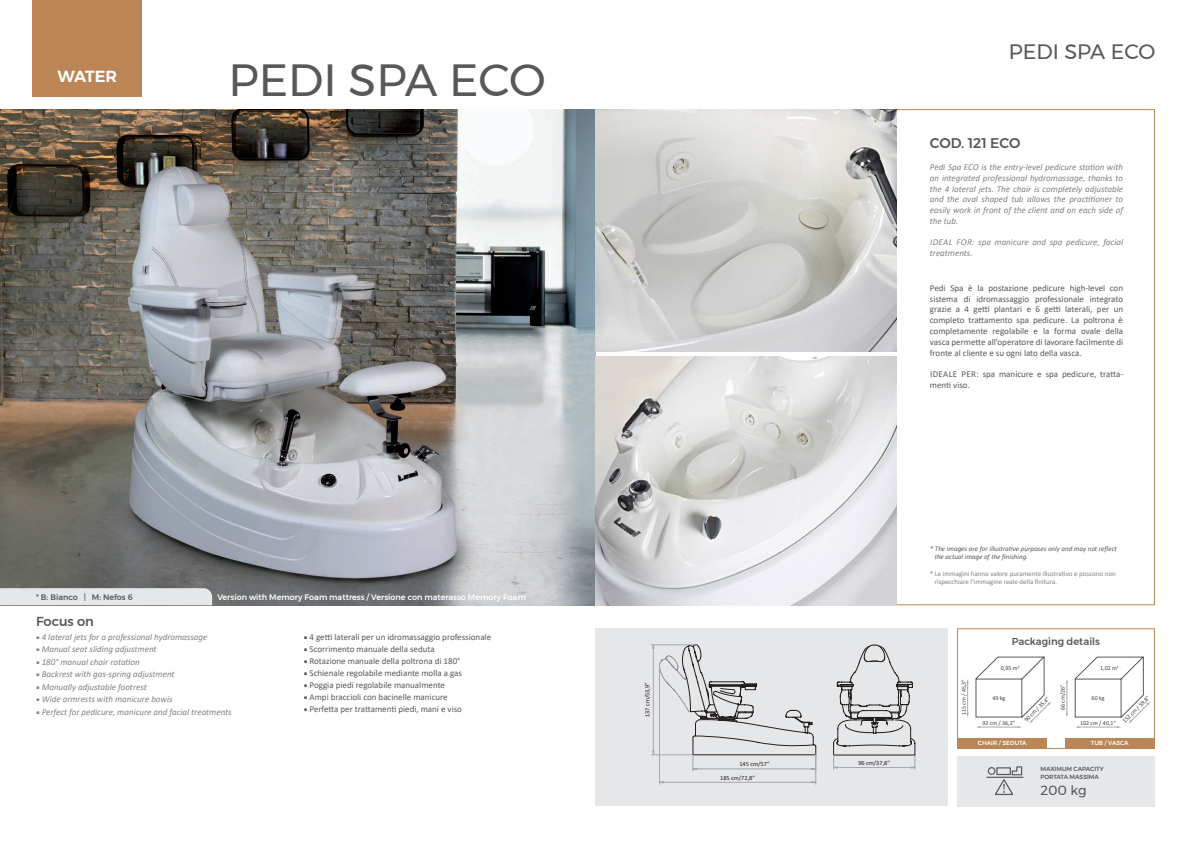
<style>
.page{position:relative;width:1191px;height:842px;background:#fff}
.page>*{position:absolute;margin:0;border:0;box-sizing:border-box;transform-origin:0 0}
.t1{font:45px "Montserrat";color:#57585a}
.t2{font:20.8px "Montserrat";color:#57585a}
.t3{font:600 16px "Montserrat";letter-spacing:-.025em;color:#fff}
.t4{font:500 14px "Montserrat";color:#57585a}
.t5{font:13.3px "Montserrat";color:#57585a}
.t6{font:500 13px "Montserrat";color:#57585a}
.t7{font:500 10px "Montserrat";color:#57585a}
.t8{font:9px/10.8px "Calibri";color:#57585a;text-align:justify}
.t9{font:italic 9px/10.8px "Calibri";color:#808285;text-align:justify}
.t10{font:500 8px "Montserrat";color:#fff}
.t11{font:500 8px "Montserrat";color:#57585a}
.t12{font:7px "Calibri";color:#808285}
.t13{font:italic 7px "Calibri";color:#57585a}
.QuoteDimensioni{font:6.3px "Calibri";color:#231f20}
.t14{font:6px "Calibri";color:#414142}
.t15{font:500 5.9px "Montserrat";color:#57585a}
.t16{font:500 5.9px "Montserrat";color:#fff}
.s1{font-family:"Minion Pro";font-style:normal}
.s2{font-family:"Minion Pro"}
</style>
<div class="page">
<div style="left:32px;top:0;width:110px;height:96px;background:#bc8555"></div>
<img style="left:0;top:109px;width:595px;height:496px">
<div style="left:0;top:588px;width:212px;height:17px;background:#e6e7e9"></div>
<img style="left:595px;top:109px;width:301px;height:243px">
<img style="left:595px;top:356px;width:301px;height:249px">
<div style="left:957px;top:756px;width:197px;height:50px;background:#e6e7e9"></div>
<div style="left:595px;top:628px;width:353px;height:178px;background:#e6e7e9"></div>
<hr style="left:651px;top:755px;width:42px;height:1px;background:#a8a9ad">
<hr style="left:651px;top:645px;width:45px;height:1px;background:#a8a9ad">
<svg style="left:652px;top:644px;width:264px;height:140px"></svg>
<hr style="left:986px;top:777px;width:37px;height:1px;background:#57585a">
<div style="left:987px;top:767px;width:8px;height:8px;border:1px solid #57585a;border-radius:50%"></div>
<svg style="left:994px;top:766px;width:28px;height:29px"></svg>
<div style="left:957px;top:628px;width:198px;height:121px;border:1px solid #bc8555"></div>
<svg style="left:1066px;top:656px;width:84px;height:72px"></svg>
<hr style="left:967px;top:682px;width:1px;height:32px;background:#a8a9ad">
<svg style="left:975px;top:656px;width:76px;height:72px"></svg>
<div style="left:1065px;top:738px;width:89px;height:10px;background:#bc8555"></div>
<div style="left:957px;top:738px;width:90px;height:10px;background:#bc8555"></div>
<p class="t3" style="left:57px;top:64px;width:61px">WATER</p>
<p class="t1" style="left:229px;top:46px;width:319px">PEDI SPA ECO</p>
<p class="t10" style="left:217px;top:591px;width:310px">Version with Memory Foam mattress / Versione con materasso Memory Foam</p>
<p class="t11" style="left:36px;top:591px;width:98px">* B: Bianco | M: Nefos 6</p>
<p class="t6" style="left:36px;top:611px;width:59px">Focus on</p>
<p class="t9" style="left:36px;top:631px;width:173px"><span class="s1">■</span> 4 lateral jets for a professional hydromassage</p>
<p class="t9" style="left:36px;top:644px;width:122px"><span class="s1">■</span> Manual seat sliding adjustment</p>
<p class="t9" style="left:36px;top:656px;width:105px"><span class="s1">■</span> 180° manual chair rotation</p>
<p class="t9" style="left:36px;top:668px;width:140px"><span class="s1">■</span> Backrest with gas-spring adjustment</p>
<p class="t9" style="left:36px;top:681px;width:112px"><span class="s1">■</span> Manually adjustable footrest</p>
<p class="t9" style="left:36px;top:693px;width:138px"><span class="s1">■</span> Wide armrests with manicure bowis</p>
<p class="t9" style="left:36px;top:706px;width:197px"><span class="s1">■</span> Perfect for pedicure, manicure and facial treatments</p>
<p class="t8" style="left:304px;top:631px;width:189px"><span class="s2">■</span> 4 getti laterali per un idromassaggio professionale</p>
<p class="t8" style="left:304px;top:643px;width:132px"><span class="s2">■</span> Scorrimento manuale della seduta</p>
<p class="t8" style="left:304px;top:655px;width:158px"><span class="s2">■</span> Rotazione manuale della poltrona di 180°</p>
<p class="t8" style="left:304px;top:667px;width:160px"><span class="s2">■</span> Schienale regolabile mediante molla a gas</p>
<p class="t8" style="left:304px;top:679px;width:143px"><span class="s2">■</span> Poggia piedi regolabile manualmente</p>
<p class="t8" style="left:304px;top:691px;width:145px"><span class="s2">■</span> Ampi braccioli con bacinelle manicure</p>
<p class="t8" style="left:304px;top:703px;width:160px"><span class="s2">■</span> Perfetta per trattamenti piedi, mani e viso</p>
<p class="QuoteDimensioni" style="left:643px;top:717px;width:36px;rotate:-90deg">137 cm/53,9”</p>
<p class="t2" style="left:1009px;top:35px;width:148px">PEDI SPA ECO</p>
<p class="t4" style="left:930px;top:132px;width:92px">COD. 121 ECO</p>
<p class="t9" style="left:930px;top:161px;width:195px">Pedi Spa ECO is the entry-level pedicure station with an integrated professional hydromassage, thanks to the 4 lateral jets. The chair is completely adjustable and the oval shaped tub allows the practitioner to easily work in front of the client and on each side of the tub.</p>
<p class="t9" style="left:930px;top:236px;width:195px">IDEAL FOR: spa manicure and spa pedicure, facial treatments.</p>
<p class="t8" style="left:930px;top:282px;width:195px">Pedi Spa è la postazione pedicure high-level con sistema di idromassaggio professionale integrato grazie a 4 getti plantari e 6 getti laterali, per un completo trattamento spa pedicure. La poltrona è completamente regolabile e la forma ovale della vasca permette all’operatore di lavorare facilmente di fronte al cliente e su ogni lato della vasca.</p>
<p class="t8" style="left:930px;top:368px;width:195px">IDEALE PER: spa manicure e spa pedicure, tratta&shy;menti viso.</p>
<p class="QuoteDimensioni" style="left:739px;top:760px;width:32px">145 cm/57”</p>
<p class="QuoteDimensioni" style="left:858px;top:759px;width:33px">96 cm/37,8”</p>
<p class="QuoteDimensioni" style="left:720px;top:773px;width:36px">185 cm/72,8”</p>
<p class="t13" style="left:930px;top:544px;width:188px">* The images are for illustrative purposes only and may not reflect</p>
<p class="t13" style="left:934px;top:552px;width:95px">the actual image of the finishing.</p>
<p class="t12" style="left:930px;top:569px;width:187px">* Le immagini hanno valore puramente illustrativo e possono non</p>
<p class="t12" style="left:934px;top:577px;width:124px">rispecchiare l’immagine reale della finitura.</p>
<p class="t7" style="left:1011px;top:634px;width:90px">Packaging details</p>
<p class="t14" style="left:959px;top:715px;width:37px;rotate:-90deg">115 cm / 45,3”</p>
<p class="t14" style="left:1001px;top:664px;width:20px">0,95 m<sup>3</sup></p>
<p class="t14" style="left:1100px;top:664px;width:20px">1,02 m<sup>3</sup></p>
<p class="t14" style="left:992px;top:694px;width:14px">49 kg</p>
<p class="t14" style="left:982px;top:719px;width:34px">92 cm / 36,2”</p>
<p class="t14" style="left:1022px;top:718px;width:34px;rotate:-45deg">90 cm / 35,4”</p>
<p class="t14" style="left:1058px;top:710px;width:27px;rotate:-90deg">66 cm/26”</p>
<p class="t14" style="left:1120px;top:719px;width:37px;rotate:-45deg">152 cm / 59,8”</p>
<p class="t14" style="left:1091px;top:694px;width:14px">60 kg</p>
<p class="t14" style="left:1080px;top:719px;width:37px">102 cm / 40,1”</p>
<p class="t16" style="left:978px;top:738px;width:50px">CHAIR / SEDUTA</p>
<p class="t16" style="left:1090px;top:738px;width:39px">TUB / VASCA</p>
<p class="t15" style="left:1040px;top:765px;width:65px">MAXIMUM CAPACITY</p>
<p class="t15" style="left:1040px;top:772px;width:60px">PORTATA MASSIMA</p>
<p class="t5" style="left:1040px;top:780px;width:48px">200 kg</p>
</div>
